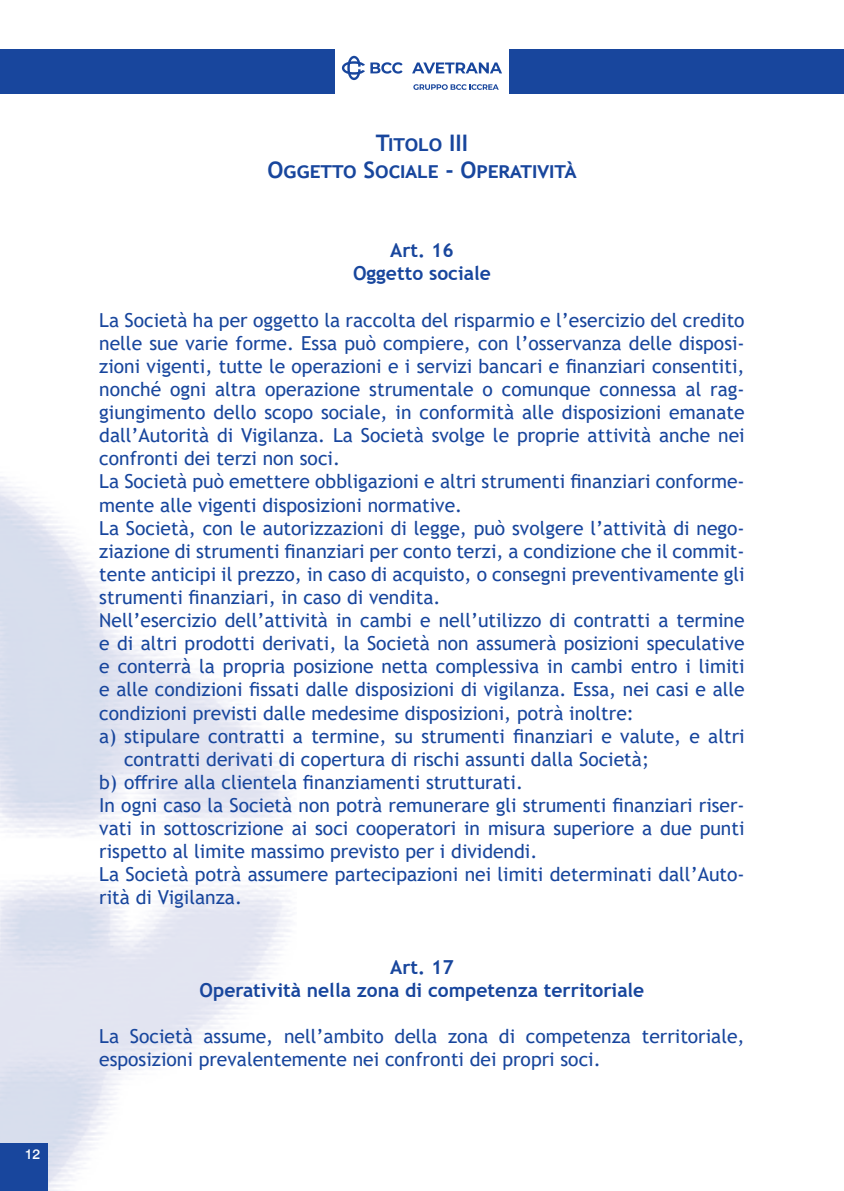
<style>
.page{position:relative;width:844px;height:1191px;background:#fff}
.page>*{position:absolute;margin:0;border:0;box-sizing:border-box;transform-origin:0 0}
.t1{font:700 22.75px/27.3px "Trebuchet MS";color:#18469d;text-align:center}
.t2{font:19.25px/23.1px "Trebuchet MS";color:#18469d}
.t3{font:700 19.25px/23.1px "Trebuchet MS";color:#18469d;text-align:center}
.t4{font:500 14px "Swiss 721 BT";color:#fff}
</style>
<div class="page">
<div style="left:0;top:1143px;width:48px;height:48px;background:#18469d"></div>
<div style="left:0;top:50px;width:843px;height:44px;background:#18469d"></div>
<div style="left:335px;top:46px;width:173px;height:49px;background:#fff"></div>
<svg style="left:342px;top:56px;width:60px;height:24px"></svg>
<svg style="left:413px;top:84px;width:85px;height:6px"></svg>
<svg style="left:412px;top:62px;width:90px;height:11px"></svg>
<p class="t4" style="left:25px;top:1145px;width:17px">12</p>
<p class="t1" style="left:267px;top:129px;width:311px">Titolo III<br>Oggetto Sociale - Operatività</p>
<p class="t3" style="left:353px;top:239px;width:139px">Art. 16<br>Oggetto sociale</p>
<p class="t2" style="left:99px;top:308px;width:646px">La Società ha per oggetto la raccolta del risparmio e l’esercizio del credito</p>
<p class="t2" style="left:99px;top:331px;width:646px">nelle sue varie forme. Essa può compiere, con l’osservanza delle disposi-</p>
<p class="t2" style="left:99px;top:354px;width:646px">zioni vigenti, tutte le operazioni e i servizi bancari e finanziari consentiti,</p>
<p class="t2" style="left:99px;top:377px;width:646px">nonché ogni altra operazione strumentale o comunque connessa al rag-</p>
<p class="t2" style="left:99px;top:400px;width:646px">giungimento dello scopo sociale, in conformità alle disposizioni emanate</p>
<p class="t2" style="left:99px;top:424px;width:646px">dall’Autorità di Vigilanza. La Società svolge le proprie attività anche nei</p>
<p class="t2" style="left:99px;top:447px;width:242px">confronti dei terzi non soci.</p>
<p class="t2" style="left:99px;top:470px;width:646px">La Società può emettere obbligazioni e altri strumenti finanziari conforme-</p>
<p class="t2" style="left:99px;top:493px;width:364px">mente alle vigenti disposizioni normative.</p>
<p class="t2" style="left:99px;top:516px;width:646px">La Società, con le autorizzazioni di legge, può svolgere l’attività di nego-</p>
<p class="t2" style="left:99px;top:539px;width:646px">ziazione di strumenti finanziari per conto terzi, a condizione che il commit-</p>
<p class="t2" style="left:99px;top:562px;width:646px">tente anticipi il prezzo, in caso di acquisto, o consegni preventivamente gli</p>
<p class="t2" style="left:99px;top:585px;width:342px">strumenti finanziari, in caso di vendita.</p>
<p class="t2" style="left:99px;top:608px;width:646px">Nell’esercizio dell’attività in cambi e nell’utilizzo di contratti a termine</p>
<p class="t2" style="left:99px;top:631px;width:646px">e di altri prodotti derivati, la Società non assumerà posizioni speculative</p>
<p class="t2" style="left:99px;top:655px;width:646px">e conterrà la propria posizione netta complessiva in cambi entro i limiti</p>
<p class="t2" style="left:99px;top:678px;width:646px">e alle condizioni fissati dalle disposizioni di vigilanza. Essa, nei casi e alle</p>
<p class="t2" style="left:99px;top:701px;width:536px">condizioni previsti dalle medesime disposizioni, potrà inoltre:</p>
<p class="t2" style="left:99px;top:724px;width:646px">a) stipulare contratti a termine, su strumenti finanziari e valute, e altri</p>
<p class="t2" style="left:124px;top:747px;width:526px">contratti derivati di copertura di rischi assunti dalla Società;</p>
<p class="t2" style="left:99px;top:770px;width:425px">b) offrire alla clientela finanziamenti strutturati.</p>
<p class="t2" style="left:99px;top:793px;width:646px">In ogni caso la Società non potrà remunerare gli strumenti finanziari riser-</p>
<p class="t2" style="left:99px;top:816px;width:646px">vati in sottoscrizione ai soci cooperatori in misura superiore a due punti</p>
<p class="t2" style="left:99px;top:839px;width:439px">rispetto al limite massimo previsto per i dividendi.</p>
<p class="t2" style="left:99px;top:862px;width:646px">La Società potrà assumere partecipazioni nei limiti determinati dall’Auto-</p>
<p class="t2" style="left:99px;top:886px;width:144px">rità di Vigilanza.</p>
<p class="t3" style="left:199px;top:955px;width:446px">Art. 17<br>Operatività nella zona di competenza territoriale</p>
<p class="t2" style="left:99px;top:1024px;width:646px">La Società assume, nell’ambito della zona di competenza territoriale, esposizioni prevalentemente nei confronti dei propri soci.</p>
</div>
